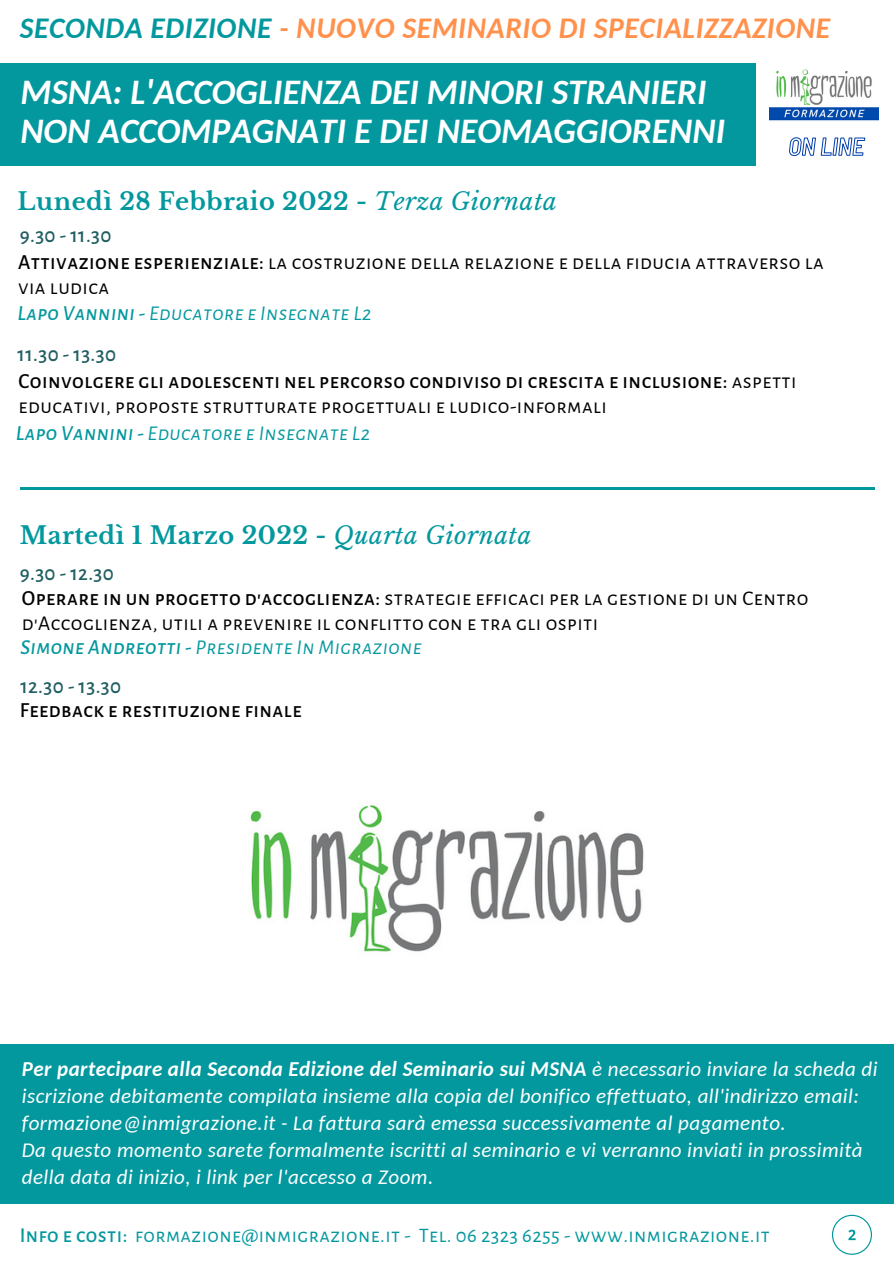
<style>
.page{position:relative;width:894px;height:1264px;background:#fff}
.page>*{position:absolute;margin:0;border:0;box-sizing:border-box;transform-origin:0 0}
.t1{font:italic 700 35.4px "Carlito";color:#fff}
.t2{font:italic 700 29.55px "Carlito";letter-spacing:.02em;color:#ff914d}
.t3{font:700 24px "Libre Baskerville";letter-spacing:.02em;color:#03989e}
.t4{font:italic 21px/27px "Carlito";letter-spacing:.02em;color:#fff}
.t5{font:21px/24.8px "Alegreya Sans SC";letter-spacing:.02em;color:#000}
.t6{font:500 21px/24.8px "Alegreya Sans SC";letter-spacing:.02em;color:#000}
.t7{font:italic 21px "Alegreya Sans SC";letter-spacing:.02em;color:#03989e}
.t8{font:500 21px "Alegreya Sans SC";letter-spacing:.02em;color:#215f62}
.t9{font:20.55px "Alegreya Sans SC";letter-spacing:.02em;color:#03989e}
.s1{color:#03989e}
.s2{font-weight:400;font-style:italic}
.s3{font-weight:500}
.s4{font-weight:400}
.s5{font-weight:700}
</style>
<div class="page">
<div style="left:0;top:1043px;width:893px;height:160px;background:#03989e"></div>
<svg style="left:831px;top:1214px;width:40px;height:40px"></svg>
<div style="left:0;top:63px;width:755px;height:102px;background:#03989e"></div>
<hr style="left:20px;top:487px;width:854px;height:2px;background:#03989e">
<img style="left:769px;top:69px;width:109px;height:52px">
<svg style="left:789px;top:137px;width:76px;height:19px"></svg>
<img style="left:250px;top:805px;width:394px;height:147px">
<p class="t2" style="left:20px;top:16px;width:811px"><span class="s1">SECONDA EDIZIONE</span> - NUOVO SEMINARIO DI SPECIALIZZAZIONE</p>
<p class="t1" style="left:20px;top:78px;width:687px">MSNA: L'ACCOGLIENZA DEI MINORI STRANIERI</p>
<p class="t1" style="left:20px;top:116px;width:706px">NON ACCOMPAGNATI E DEI NEOMAGGIORENNI</p>
<p class="t3" style="left:18px;top:187px;width:540px">Lunedì 28 Febbraio 2022 - <span class="s2">Terza Giornata</span></p>
<p class="t8" style="left:20px;top:225px;width:93px">9.30 - 11.30</p>
<p class="t5" style="left:18px;top:250px;width:807px"><span class="s3">Attivazione esperienziale:</span> la costruzione della relazione e della fiducia attraverso la via ludica</p>
<p class="t7" style="left:17px;top:303px;width:356px"><span class="s3">Lapo Vannini -</span> Educatore e Insegnate L2</p>
<p class="t8" style="left:18px;top:344px;width:100px">11.30 - 13.30</p>
<p class="t6" style="left:19px;top:369px;width:779px">Coinvolgere gli adolescenti nel percorso condiviso di crescita e inclusione: <span class="s4">aspetti educativi, proposte strutturate progettuali e ludico-informali</span></p>
<p class="t7" style="left:16px;top:423px;width:356px"><span class="s3">Lapo Vannini -</span> Educatore e Insegnate L2</p>
<p class="t3" style="left:20px;top:520px;width:513px">Martedì 1 Marzo 2022 - <span class="s2">Quarta Giornata</span></p>
<p class="t8" style="left:20px;top:563px;width:96px">9.30 - 12.30</p>
<p class="t5" style="left:22px;top:586px;width:787px"><span class="s3">Operare in un progetto d'accoglienza:</span> strategie efficaci per la gestione di un Centro d'Accoglienza, utili a prevenire il conflitto con e tra gli ospiti</p>
<p class="t7" style="left:20px;top:637px;width:402px"><span class="s3">Simone Andreotti -</span> Presidente In Migrazione</p>
<p class="t8" style="left:20px;top:676px;width:102px">12.30 - 13.30</p>
<p class="t6" style="left:20px;top:698px;width:283px">Feedback e restituzione finale</p>
<p class="t4" style="left:22px;top:1057px;width:857px"><span class="s5">Per partecipare alla Seconda Edizione del Seminario sui MSNA</span> è necessario inviare la scheda di iscrizione debitamente compilata insieme alla copia del bonifico effettuato, all'indirizzo email: formazione@inmigrazione.it - La fattura sarà emessa successivamente al pagamento.</p>
<p class="t4" style="left:22px;top:1138px;width:842px">Da questo momento sarete formalmente iscritti al seminario e vi verranno inviati in prossimità della data di inizio, i link per l'accesso a Zoom.</p>
<p class="t9" style="left:20px;top:1225px;width:751px"><span class="s3">Info e costi:</span> formazione@inmigrazione.it - Tel. 06 2323 6255 - www.inmigrazione.it</p>
</div>
